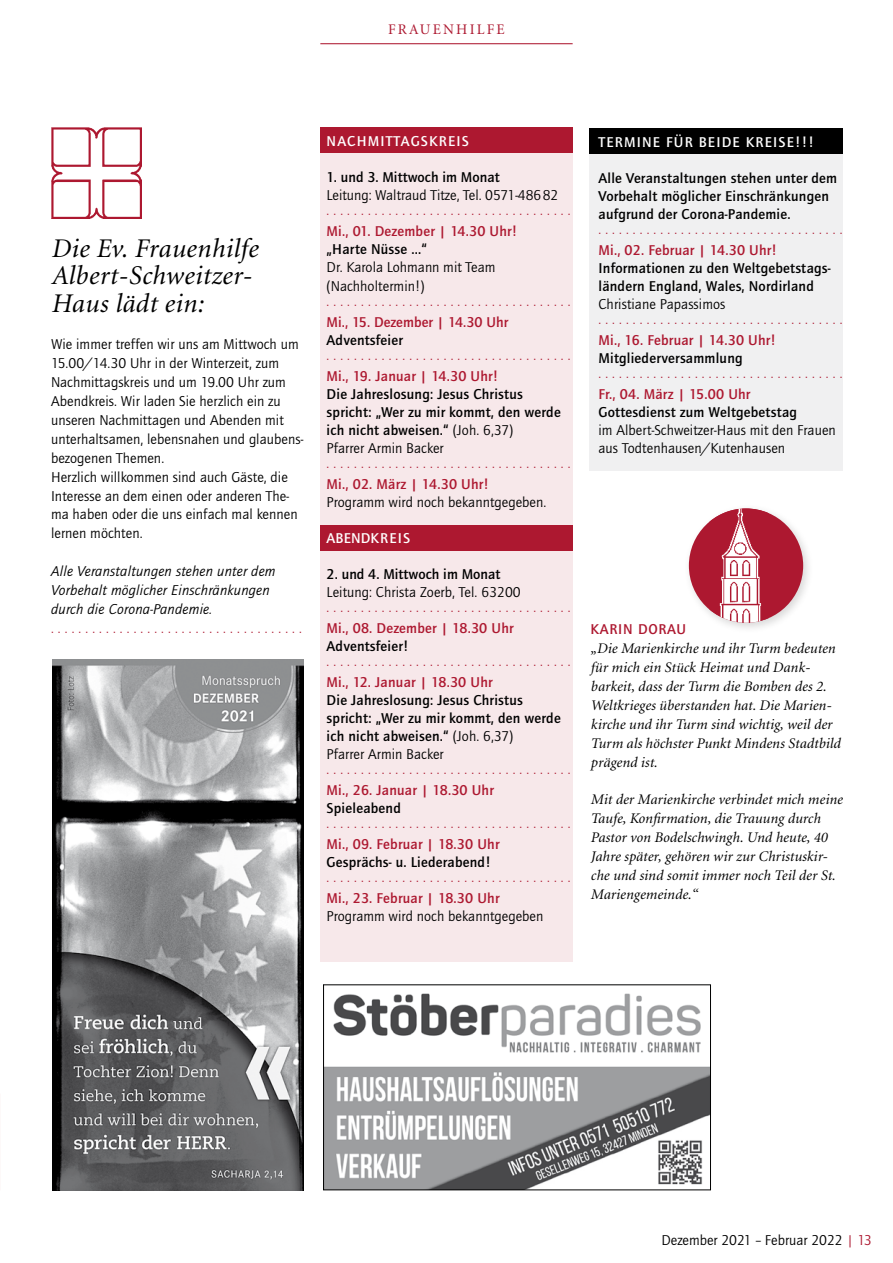
<style>
.page{position:relative;width:893px;height:1263px;background:#fff}
.page>*{position:absolute;margin:0;border:0;box-sizing:border-box;transform-origin:0 0}
.t1{font:italic 27px/27px "Minion";letter-spacing:.015em;color:#000}
.t2{font:14.7px/18.9px "Quay Itc T";letter-spacing:.005em;color:#000}
.t3{font:700 14.7px/18px "Quay Itc T";letter-spacing:.015em;color:#000}
.t4{font:italic 14.7px/18.9px "Minion";letter-spacing:.005em;color:#000}
.t5{font:700 14.7px "Quay Itc T";letter-spacing:.015em;color:#ad1830}
.t6{font:italic 14.7px/18.9px "Quay Itc T";letter-spacing:.015em;color:#000}
.t7{font:700 14.7px "Quay Itc T";letter-spacing:.08em;color:#fff}
.t8{font:14.7px "Minion";letter-spacing:.15em;color:#ad1830}
.t9{font:700 14.7px "Quay Itc T";letter-spacing:.005em;color:#fff}
.t10{font:13.95px "Quay Itc T";color:#ad1830}
.s1{font-weight:400}
.s2{color:#ad1830}
</style>
<div class="page">
<hr style="left:320px;top:43px;width:253px;height:1px;background:#ad1830">
<img style="left:51px;top:128px;width:91px;height:91px">
<div style="left:320px;top:128px;width:253px;height:833px;background:#f7e8ea"></div>
<div style="left:590px;top:128px;width:253px;height:343px;background:#f0f0f1"></div>
<div style="left:320px;top:128px;width:253px;height:25px;background:#ad1830"></div>
<div style="left:320px;top:525px;width:253px;height:25px;background:#ad1830"></div>
<div style="left:590px;top:128px;width:253px;height:26px;background:#000"></div>
<img style="left:325px;top:993px;width:384px;height:195px">
<div style="left:323px;top:984px;width:388px;height:206px;border:1px solid #000"></div>
<img style="left:52px;top:659px;width:251px;height:531px">
<div style="left:684px;top:503px;width:130px;height:131px;background:#000;opacity:.15"></div>
<div style="left:689px;top:508px;width:114px;height:115px;background:#ad1830;border-radius:50%"></div>
<img style="left:709px;top:508px;width:60px;height:115px">
<p class="t8" style="left:388px;top:22px;width:91px">FRAUENHILF</p>
<p class="t8" style="left:497px;top:22px;width:10px">E</p>
<h1 class="t1" style="left:51px;top:236px;width:208px">Die Ev. Frauenhilfe<br>Albert-Schweitzer-<br>Haus lädt ein:</h1>
<p class="t2" style="left:51px;top:335px;width:254px">Wie immer treffen wir uns am Mittwoch um 15.00/14.30 Uhr in der Winterzeit, zum Nachmittagskreis und um 19.00 Uhr zum Abendkreis. Wir laden Sie herzlich ein zu unseren Nachmittagen und Abenden mit unterhaltsamen, lebensnahen und glaubens&shy;bezogenen Themen.<br>Herzlich willkommen sind auch Gäste, die Interesse an dem einen oder anderen The&shy;ma haben oder die uns einfach mal kennen lernen möchten.</p>
<p class="t6" style="left:51px;top:562px;width:226px">Alle Veranstaltungen stehen unter dem<br>Vorbehalt möglicher Einschränkungen durch die Corona-Pandemie.</p>
<p class="t10" style="left:51px;top:621px;width:252px">. . . . . . . . . . . . . . . . . . . . . . . . . . . . . . . . . . . . .</p>
<p class="t7" style="left:327px;top:133px;width:11px">Nach</p>
<p class="t7" style="left:368px;top:133px;width:28px">mittagsk</p>
<p class="t7" style="left:439px;top:133px;width:30px">reis</p>
<p class="t3" style="left:327px;top:168px;width:174px">1. und 3. Mittwoch im Monat</p>
<p class="t2" style="left:327px;top:186px;width:233px">Leitung: Waltraud Titze, Tel. 0571-48682</p>
<p class="t10" style="left:327px;top:203px;width:245px">. . . . . . . . . . . . . . . . . . . . . . . . . . . . . . . . . . . .</p>
<p class="t5" style="left:327px;top:223px;width:192px">Mi., 01. Dezember | 14.30 Uhr!</p>
<p class="t3" style="left:327px;top:240px;width:102px">„Harte Nüsse ...“</p>
<p class="t2" style="left:327px;top:258px;width:170px">Dr. Karola Lohmann mit Team (Nachholtermin!)</p>
<p class="t10" style="left:327px;top:293px;width:245px">. . . . . . . . . . . . . . . . . . . . . . . . . . . . . . . . . . . .</p>
<p class="t5" style="left:327px;top:314px;width:183px">Mi., 15. Dezember | 14.30 Uhr</p>
<p class="t3" style="left:327px;top:331px;width:78px">Adventsfeier</p>
<p class="t10" style="left:327px;top:347px;width:245px">. . . . . . . . . . . . . . . . . . . . . . . . . . . . . . . . . . . .</p>
<p class="t5" style="left:327px;top:368px;width:173px">Mi., 19. Januar | 14.30 Uhr!</p>
<p class="t3" style="left:327px;top:385px;width:236px">Die Jahreslosung: Jesus Christus spricht: „Wer zu mir kommt, den werde ich nicht abweisen.“ <span class="s1">(Joh. 6,37)<br>Pfarrer Armin Backer</span></p>
<p class="t10" style="left:327px;top:455px;width:245px">. . . . . . . . . . . . . . . . . . . . . . . . . . . . . . . . . . . .</p>
<p class="t5" style="left:327px;top:476px;width:164px">Mi., 02. März | 14.30 Uhr!</p>
<p class="t2" style="left:327px;top:493px;width:221px">Programm wird noch bekanntgegeben.</p>
<p class="t9" style="left:327px;top:530px;width:84px">Abendkreis</p>
<p class="t3" style="left:327px;top:565px;width:175px">2. und 4. Mittwoch im Monat</p>
<p class="t2" style="left:327px;top:583px;width:196px">Leitung: Christa Zoerb, Tel. 63200</p>
<p class="t10" style="left:327px;top:599px;width:245px">. . . . . . . . . . . . . . . . . . . . . . . . . . . . . . . . . . . .</p>
<p class="t5" style="left:327px;top:620px;width:189px">Mi., 08. Dezember | 18.30 Uhr</p>
<p class="t3" style="left:327px;top:637px;width:83px">Adventsfeier!</p>
<p class="t10" style="left:327px;top:653px;width:245px">. . . . . . . . . . . . . . . . . . . . . . . . . . . . . . . . . . . .</p>
<p class="t5" style="left:327px;top:674px;width:168px">Mi., 12. Januar | 18.30 Uhr</p>
<p class="t3" style="left:327px;top:691px;width:236px">Die Jahreslosung: Jesus Christus spricht: „Wer zu mir kommt, den werde ich nicht abweisen.“ <span class="s1">(Joh. 6,37)<br>Pfarrer Armin Backer</span></p>
<p class="t10" style="left:327px;top:761px;width:245px">. . . . . . . . . . . . . . . . . . . . . . . . . . . . . . . . . . . .</p>
<p class="t5" style="left:327px;top:782px;width:169px">Mi., 26. Januar | 18.30 Uhr</p>
<p class="t3" style="left:327px;top:799px;width:76px">Spieleabend</p>
<p class="t10" style="left:327px;top:815px;width:245px">. . . . . . . . . . . . . . . . . . . . . . . . . . . . . . . . . . . .</p>
<p class="t5" style="left:327px;top:836px;width:174px">Mi., 09. Februar | 18.30 Uhr</p>
<p class="t3" style="left:327px;top:853px;width:166px">Gesprächs- u. Liederabend!</p>
<p class="t10" style="left:327px;top:869px;width:245px">. . . . . . . . . . . . . . . . . . . . . . . . . . . . . . . . . . . .</p>
<p class="t5" style="left:327px;top:890px;width:174px">Mi., 23. Februar | 18.30 Uhr</p>
<p class="t2" style="left:327px;top:907px;width:218px">Programm wird noch bekanntgegeben</p>
<p class="t7" style="left:598px;top:134px;width:217px">Termine Für beide Kreise!!!</p>
<p class="t3" style="left:598px;top:169px;width:240px">Alle Veranstaltungen stehen unter dem<br>Vorbehalt möglicher Einschränkungen aufgrund der Corona-Pandemie.</p>
<p class="t10" style="left:598px;top:221px;width:245px">. . . . . . . . . . . . . . . . . . . . . . . . . . . . . . . . . . . .</p>
<p class="t5" style="left:598px;top:242px;width:180px">Mi., 02. Februar | 14.30 Uhr!</p>
<p class="t3" style="left:598px;top:259px;width:234px">I nformationen zu den Weltgebetstags&shy;ländern England, Wales, Nordirland</p>
<p class="t2" style="left:598px;top:295px;width:128px">Christiane Papassimos</p>
<p class="t10" style="left:598px;top:311px;width:245px">. . . . . . . . . . . . . . . . . . . . . . . . . . . . . . . . . . . .</p>
<p class="t5" style="left:598px;top:332px;width:179px">Mi., 16. Februar | 14.30 Uhr!</p>
<p class="t3" style="left:598px;top:349px;width:146px">Mitgliederversammlung</p>
<p class="t10" style="left:598px;top:365px;width:245px">. . . . . . . . . . . . . . . . . . . . . . . . . . . . . . . . . . . .</p>
<p class="t5" style="left:598px;top:386px;width:153px">Fr., 04. März | 15.00 Uhr</p>
<p class="t3" style="left:598px;top:403px;width:200px">Gottesdienst zum Weltgebetstag</p>
<p class="t2" style="left:598px;top:421px;width:239px;line-height:18px">im Albert-Schweitzer-Haus mit den Frauen aus Todtenhausen/Kutenhausen</p>
<p class="t5" style="left:591px;top:621px;width:87px">Karin Do rau</p>
<p class="t4" style="left:591px;top:639px;width:251px">„Die Marienkirche und ihr Turm bedeuten für mich ein Stück Heimat und Dank&shy;barkeit, dass der Turm die Bomben des 2.<br>Weltkrieges überstanden hat. Die Marien&shy;kirche und ihr Turm sind wichtig, weil der Turm als höchster Punkt Mindens Stadtbild prägend ist.</p>
<p class="t4" style="left:591px;top:791px;width:253px">Mit der Marienkirche verbindet mich meine Taufe, Konfirmation, die Trauung durch Pastor von Bodelschwingh. Und heute, 40<br>Jahre später, gehören wir zur Christuskir&shy;che und sind somit immer noch Teil der St.<br>Mariengemeinde.“</p>
<p class="t2" style="left:662px;top:1230px;width:212px">Dezember 2021 – Februar 2022 <span class="s2">| 13</span></p>
</div>
